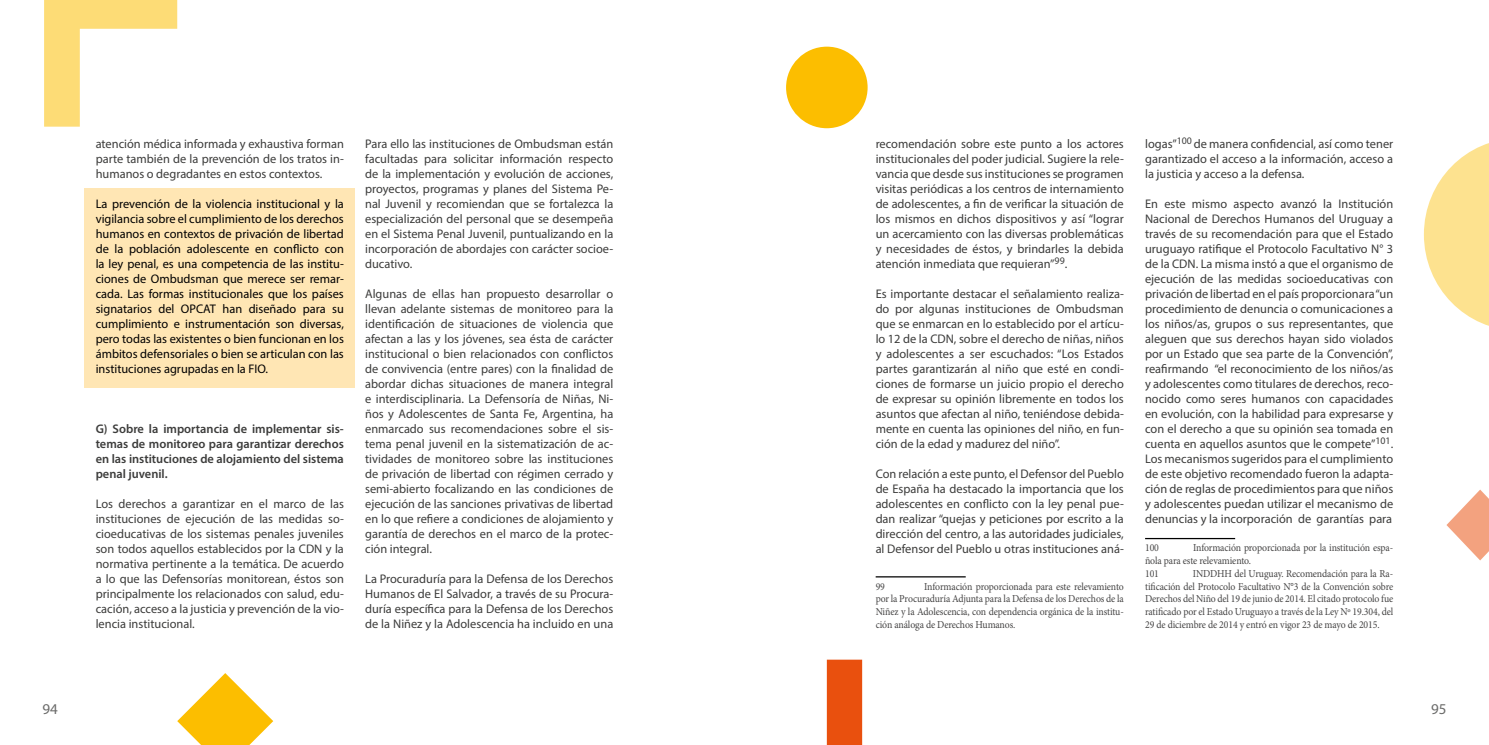
<style>
.page{position:relative;width:1489px;height:745px;background:#fff}
.page>*{position:absolute;margin:0;border:0;box-sizing:border-box;transform-origin:0 0}
.t1{font:15px "Myriad Pro";color:#6b6b6a}
.t2{font:12.5px/15px "Myriad Pro";color:#3c3c3b;text-align:justify}
.t3{font:12.5px/15px "Myriad Pro";color:#000;text-align:justify}
.t4{font:600 12.5px/15px "Myriad Pro";color:#3c3c3b;text-align:justify}
.t5{font:10.62px/12.8px "Minion Pro";letter-spacing:-.01em;color:#454444;text-align:justify;scale:.92 1}
</style>
<div class="page">
<div style="left:84px;top:188px;width:270px;height:199px;background:#ffe6b4"></div>
<svg style="left:177px;top:673px;width:96px;height:71px"></svg>
<svg style="left:44px;top:0;width:133px;height:127px"></svg>
<hr style="left:875px;top:576px;width:90px;height:1px;background:#000">
<hr style="left:1144px;top:537px;width:90px;height:2px;background:#000">
<div style="left:826px;top:659px;width:36px;height:85px;background:#e9500e"></div>
<svg style="left:1446px;top:489px;width:42px;height:71px"></svg>
<div style="left:786px;top:47px;width:81px;height:81px;background:#fcbe00;border-radius:50%"></div>
<svg style="left:1423px;top:143px;width:65px;height:183px"></svg>
<p class="t2" style="left:96px;top:136px;width:250px">atención médica informada y exhaustiva forman parte también de la prevención de los tratos in&shy;humanos o degradantes en estos contextos.</p>
<p class="t3" style="left:96px;top:196px;width:250px">La prevención de la violencia institucional y la vigilancia sobre el cumplimiento de los derechos humanos en contextos de privación de libertad de la población adolescente en conflicto con la ley penal, es una competencia de las institu&shy;ciones de Ombudsman que merece ser remar&shy;cada. Las formas institucionales que los países signatarios del OPCAT han diseñado para su cumplimiento e instrumentación son diversas, pero todas las existentes o bien funcionan en los ámbitos defensoriales o bien se articulan con las instituciones agrupadas en la FIO.</p>
<p class="t4" style="left:96px;top:421px;width:250px">G) Sobre la importancia de implementar sis&shy;temas de monitoreo para garantizar derechos en las instituciones de alojamiento del sistema penal juvenil.</p>
<p class="t2" style="left:96px;top:496px;width:250px">Los derechos a garantizar en el marco de las instituciones de ejecución de las medidas so&shy;cioeducativas de los sistemas penales juveniles son todos aquellos establecidos por la CDN y la normativa pertinente a la temática. De acuerdo a lo que las Defensorías monitorean, éstos son principalmente los relacionados con salud, edu&shy;cación, acceso a la justicia y prevención de la vio&shy;lencia institucional.</p>
<p class="t2" style="left:365px;top:136px;width:250px">Para ello las instituciones de Ombudsman están facultadas para solicitar información respecto de la implementación y evolución de acciones, proyectos, programas y planes del Sistema Pe&shy;nal Juvenil y recomiendan que se fortalezca la especialización del personal que se desempeña en el Sistema Penal Juvenil, puntualizando en la incorporación de abordajes con carácter socioe&shy;ducativo.</p>
<p class="t2" style="left:365px;top:286px;width:250px">Algunas de ellas han propuesto desarrollar o llevan adelante sistemas de monitoreo para la identificación de situaciones de violencia que afectan a las y los jóvenes, sea ésta de carácter institucional o bien relacionados con conflictos de convivencia (entre pares) con la finalidad de abordar dichas situaciones de manera integral e interdisciplinaria. La Defensoría de Niñas, Ni&shy;ños y Adolescentes de Santa Fe, Argentina, ha enmarcado sus recomendaciones sobre el sis&shy;tema penal juvenil en la sistematización de ac&shy;tividades de monitoreo sobre las instituciones de privación de libertad con régimen cerrado y semi-abierto focalizando en las condiciones de ejecución de las sanciones privativas de libertad en lo que refiere a condiciones de alojamiento y garantía de derechos en el marco de la protec&shy;ción integral.</p>
<p class="t2" style="left:365px;top:571px;width:250px">La Procuraduría para la Defensa de los Derechos Humanos de El Salvador, a través de su Procura&shy;duría específica para la Defensa de los Derechos de la Niñez y la Adolescencia ha incluido en una</p>
<p class="t2" style="left:875px;top:136px;width:250px">recomendación sobre este punto a los actores institucionales del poder judicial. Sugiere la rele&shy;vancia que desde sus instituciones se programen visitas periódicas a los centros de internamiento de adolescentes, a fin de verificar la situación de los mismos en dichos dispositivos y así “lograr un acercamiento con las diversas problemáticas y necesidades de éstos, y brindarles la debida atención inmediata que requieran”<sup>99</sup>.</p>
<p class="t2" style="left:875px;top:286px;width:250px">Es importante destacar el señalamiento realiza&shy;do por algunas instituciones de Ombudsman que se enmarcan en lo establecido por el artícu&shy;lo 12 de la CDN, sobre el derecho de niñas, niños y adolescentes a ser escuchados: “Los Estados partes garantizarán al niño que esté en condi&shy;ciones de formarse un juicio propio el derecho de expresar su opinión libremente en todos los asuntos que afectan al niño, teniéndose debida&shy;mente en cuenta las opiniones del niño, en fun&shy;ción de la edad y madurez del niño”.</p>
<p class="t2" style="left:875px;top:466px;width:250px">Con relación a este punto, el Defensor del Pueblo de España ha destacado la importancia que los adolescentes en conflicto con la ley penal pue&shy;dan realizar “quejas y peticiones por escrito a la dirección del centro, a las autoridades judiciales, al Defensor del Pueblo u otras instituciones aná-</p>
<p class="t5" style="left:875px;top:579px;width:12px">99</p>
<p class="t5" style="left:875px;top:579px;width:271px;text-indent:49px">Información proporcionada para este relevamiento por la Procuraduría Adjunta para la Defensa de los Derechos de la Niñez y la Adolescencia, con dependencia orgánica de la institu&shy;ción análoga de Derechos Humanos.</p>
<p class="t2" style="left:1144px;top:136px;width:250px">logas”<sup>100</sup> de manera confidencial, así como tener garantizado el acceso a la información, acceso a la justicia y acceso a la defensa.</p>
<p class="t2" style="left:1144px;top:196px;width:250px">En este mismo aspecto avanzó la Institución Nacional de Derechos Humanos del Uruguay a través de su recomendación para que el Estado uruguayo ratifique el Protocolo Facultativo N° 3 de la CDN. La misma instó a que el organismo de ejecución de las medidas socioeducativas con privación de libertad en el país proporcionara “un procedimiento de denuncia o comunicaciones a los niños/as, grupos o sus representantes, que aleguen que sus derechos hayan sido violados por un Estado que sea parte de la Convención”, reafirmando “el reconocimiento de los niños/as y adolescentes como titulares de derechos, reco&shy;nocido como seres humanos con capacidades en evolución, con la habilidad para expresarse y con el derecho a que su opinión sea tomada en cuenta en aquellos asuntos que le compete”<sup>101</sup>.<br>Los mecanismos sugeridos para el cumplimiento de este objetivo recomendado fueron la adapta&shy;ción de reglas de procedimientos para que niños y adolescentes puedan utilizar el mecanismo de denuncias y la incorporación de garantías para</p>
<p class="t5" style="left:1144px;top:541px;width:17px">100</p>
<p class="t5" style="left:1144px;top:541px;width:271px;text-align:left;text-indent:48px">Información proporcionada por la institución espa&shy;ñola para este relevamiento.<br>101</p>
<p class="t5" style="left:1144px;top:566px;width:271px;text-indent:48px">INDDHH del Uruguay. Recomendación para la Ra&shy;tificación del Protocolo Facultativo N°3 de la Convención sobre Derechos del Niño del 19 de junio de 2014. El citado protocolo fue ratificado por el Estado Uruguayo a través de la Ley Nº 19.304, del 29 de diciembre de 2014 y entró en vigor 23 de mayo de 2015.</p>
<p class="t1" style="left:43px;top:699px;width:17px">94</p>
<p class="t1" style="left:1430px;top:699px;width:17px">95</p>
</div>
